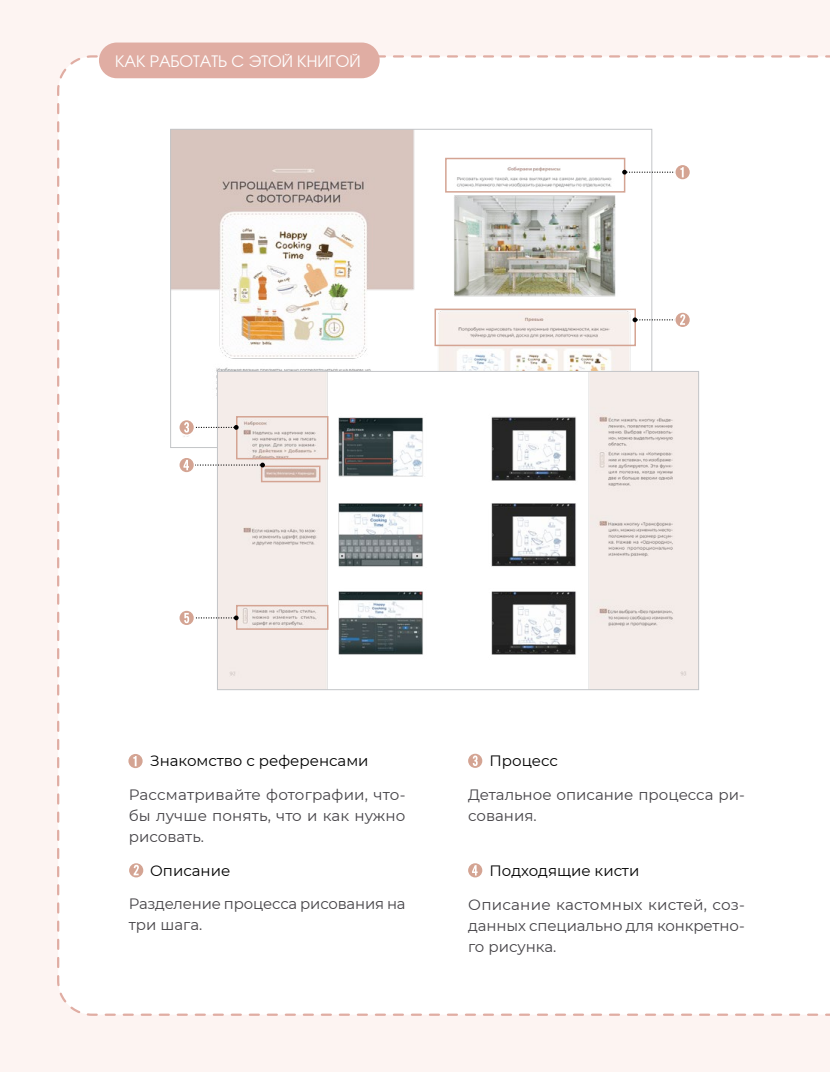
<style>
.page{position:relative;width:830px;height:1072px;background:#fff}
.page>*{position:absolute;margin:0;border:0;box-sizing:border-box;transform-origin:0 0}
.t1{font:16.5px "Avanti";color:#fff}
.t2{font:15px/21px "Montserrat";color:#454347;text-align:justify}
.t3{font:15px "Montserrat";color:#000}
</style>
<div class="page">
<div style="left:0;top:0;width:829px;height:1071px;background:#fdf4f2"></div>
<div style="left:57px;top:54px;width:772px;height:962px;background:#fff"></div>
<div style="left:99px;top:43px;width:280px;height:35px;background:#e0ada3;border-radius:18px"></div>
<img style="left:172px;top:131px;width:478px;height:307px">
<div style="left:445px;top:158px;width:180px;height:35px;border:2px solid #d4a493"></div>
<div style="left:434px;top:308px;width:201px;height:38px;border:2px solid #d4a493"></div>
<img style="left:219px;top:373px;width:477px;height:315px">
<div style="left:217px;top:371px;width:481px;height:319px;border:1px solid #c3c5c8"></div>
<div style="left:236px;top:416px;width:92px;height:43px;border:2px solid #d4a493"></div>
<div style="left:236px;top:605px;width:92px;height:25px;border:2px solid #d4a493"></div>
<div style="left:261px;top:465px;width:59px;height:17px;border:2px solid #d4a493"></div>
<svg style="left:673px;top:164px;width:17px;height:17px"></svg>
<svg style="left:622px;top:165px;width:67px;height:14px"></svg>
<svg style="left:127px;top:752px;width:17px;height:17px"></svg>
<svg style="left:128px;top:754px;width:14px;height:14px"></svg>
<svg style="left:673px;top:311px;width:17px;height:17px"></svg>
<svg style="left:632px;top:313px;width:57px;height:14px"></svg>
<svg style="left:128px;top:861px;width:17px;height:17px"></svg>
<svg style="left:129px;top:863px;width:14px;height:14px"></svg>
<svg style="left:178px;top:419px;width:17px;height:17px"></svg>
<svg style="left:179px;top:420px;width:59px;height:14px"></svg>
<div style="left:466px;top:752px;width:17px;height:17px;background:#fff;border-radius:50%"></div>
<svg style="left:468px;top:753px;width:14px;height:15px"></svg>
<div style="left:178px;top:456px;width:17px;height:17px;background:#fff;border-radius:50%"></div>
<svg style="left:179px;top:458px;width:86px;height:14px"></svg>
<div style="left:466px;top:861px;width:17px;height:17px;background:#fff;border-radius:50%"></div>
<svg style="left:468px;top:863px;width:14px;height:14px"></svg>
<div style="left:178px;top:609px;width:17px;height:17px;background:#fff;border-radius:50%"></div>
<svg style="left:179px;top:611px;width:59px;height:14px"></svg>
<p class="t1" style="left:115px;top:53px;width:247px">КАК РАБОТАТЬ С ЭТОЙ КНИГОЙ</p>
<p class="t3" style="left:150px;top:750px;width:220px">Знакомство с референсами</p>
<p class="t2" style="left:129px;top:783px;width:278px">Рассматривайте фотографии, что&shy;бы лучше понять, что и как нужно рисовать.</p>
<p class="t3" style="left:150px;top:860px;width:82px">Описание</p>
<p class="t2" style="left:129px;top:893px;width:278px">Разделение процесса рисования на три шага.</p>
<p class="t3" style="left:489px;top:750px;width:70px">Процесс</p>
<p class="t2" style="left:468px;top:783px;width:278px">Детальное описание процесса ри&shy;сования.</p>
<p class="t3" style="left:489px;top:860px;width:151px">Подходящие кисти</p>
<p class="t2" style="left:468px;top:893px;width:278px">Описание кастомных кистей, соз&shy;данных специально для конкретно&shy;го рисунка.</p>
</div>
